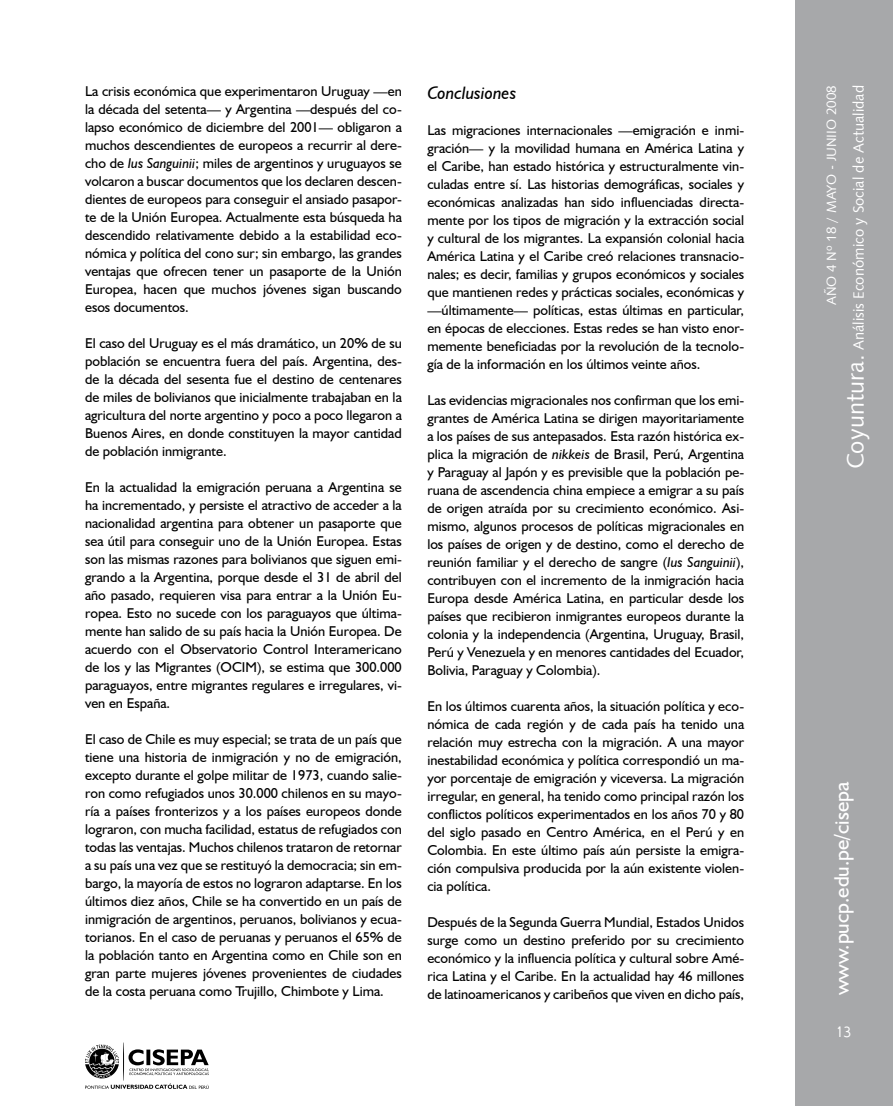
<style>
.page{position:relative;width:893px;height:1106px;background:#fff}
.page>*{position:absolute;margin:0;border:0;box-sizing:border-box;transform-origin:0 0}
.t1{font:22.5px "Vrinda";color:#fff}
.t2{font:21px "Humanist 521 BT";color:#fff}
.t3{font:italic 18px "Humanist 521 BT";color:#000}
.t4{font:15px "Humanist 531 BT Roman A";color:#fff}
.t5{font:14.25px/18px "Humanist 521 BT";color:#000;text-align:justify}
.t6{font:13.5px "Humanist 531 BT Roman A";color:#fff}
.s1{font-style:italic}
.s2{font-size:24px}
</style>
<div class="page">
<div style="left:795px;top:0;width:98px;height:1106px;background:#a7a8aa"></div>
<svg style="left:85px;top:1042px;width:124px;height:46px"></svg>
<p class="t5" style="left:85px;top:82px;width:318px">La crisis económica que experimentaron Uruguay —en la década del setenta— y Argentina —después del co&shy;lapso económico de diciembre del 2001— obligaron a muchos descendientes de europeos a recurrir al dere&shy;cho de <span class="s1">Ius Sanguinii</span>; miles de argentinos y uruguayos se volcaron a buscar documentos que los declaren descen&shy;dientes de europeos para conseguir el ansiado pasapor&shy;te de la Unión Europea. Actualmente esta búsqueda ha descendido relativamente debido a la estabilidad eco&shy;nómica y política del cono sur; sin embargo, las grandes ventajas que ofrecen tener un pasaporte de la Unión Europea, hacen que muchos jóvenes sigan buscando esos documentos.</p>
<p class="t5" style="left:85px;top:334px;width:318px">El caso del Uruguay es el más dramático, un 20% de su población se encuentra fuera del país. Argentina, des&shy;de la década del sesenta fue el destino de centenares de miles de bolivianos que inicialmente trabajaban en la agricultura del norte argentino y poco a poco llegaron a Buenos Aires, en donde constituyen la mayor cantidad de población inmigrante.</p>
<p class="t5" style="left:85px;top:478px;width:318px">En la actualidad la emigración peruana a Argentina se ha incrementado, y persiste el atractivo de acceder a la nacionalidad argentina para obtener un pasaporte que sea útil para conseguir uno de la Unión Europea. Estas son las mismas razones para bolivianos que siguen emi&shy;grando a la Argentina, porque desde el 31 de abril del año pasado, requieren visa para entrar a la Unión Eu&shy;ropea. Esto no sucede con los paraguayos que última&shy;mente han salido de su país hacia la Unión Europea. De acuerdo con el Observatorio Control Interamericano de los y las Migrantes (OCIM), se estima que 300.000 paraguayos, entre migrantes regulares e irregulares, vi&shy;ven en España.</p>
<p class="t5" style="left:85px;top:730px;width:318px">El caso de Chile es muy especial; se trata de un país que tiene una historia de inmigración y no de emigración, excepto durante el golpe militar de 1973, cuando salie&shy;ron como refugiados unos 30.000 chilenos en su mayo&shy;ría a países fronterizos y a los países europeos donde lograron, con mucha facilidad, estatus de refugiados con todas las ventajas. Muchos chilenos trataron de retornar a su país una vez que se restituyó la democracia; sin em&shy;bargo, la mayoría de estos no lograron adaptarse. En los últimos diez años, Chile se ha convertido en un país de inmigración de argentinos, peruanos, bolivianos y ecua&shy;torianos. En el caso de peruanas y peruanos el 65% de la población tanto en Argentina como en Chile son en gran parte mujeres jóvenes provenientes de ciudades de la costa peruana como Trujillo, Chimbote y Lima.</p>
<p class="t3" style="left:427px;top:82px;width:90px">Conclusiones</p>
<p class="t5" style="left:427px;top:121px;width:319px">Las migraciones internacionales —emigración e inmi&shy;gración— y la movilidad humana en América Latina y el Caribe, han estado histórica y estructuralmente vin&shy;culadas entre sí. Las historias demográficas, sociales y económicas analizadas han sido influenciadas directa&shy;mente por los tipos de migración y la extracción social y cultural de los migrantes. La expansión colonial hacia América Latina y el Caribe creó relaciones transnacio&shy;nales; es decir, familias y grupos económicos y sociales que mantienen redes y prácticas sociales, económicas y —últimamente— políticas, estas últimas en particular, en épocas de elecciones. Estas redes se han visto enor&shy;memente beneficiadas por la revolución de la tecnolo&shy;gía de la información en los últimos veinte años.</p>
<p class="t5" style="left:427px;top:391px;width:318px">Las evidencias migracionales nos confirman que los emi&shy;grantes de América Latina se dirigen mayoritariamente a los países de sus antepasados. Esta razón histórica ex&shy;plica la migración de <span class="s1">nikkeis</span> de Brasil, Perú, Argentina y Paraguay al Japón y es previsible que la población pe&shy;ruana de ascendencia china empiece a emigrar a su país de origen atraída por su crecimiento económico. Asi&shy;mismo, algunos procesos de políticas migracionales en los países de origen y de destino, como el derecho de reunión familiar y el derecho de sangre (<span class="s1">Ius Sanguinii</span>), contribuyen con el incremento de la inmigración hacia Europa desde América Latina, en particular desde los países que recibieron inmigrantes europeos durante la colonia y la independencia (Argentina, Uruguay, Brasil, Perú y Venezuela y en menores cantidades del Ecuador, Bolivia, Paraguay y Colombia).</p>
<p class="t5" style="left:427px;top:697px;width:318px">En los últimos cuarenta años, la situación política y eco&shy;nómica de cada región y de cada país ha tenido una relación muy estrecha con la migración. A una mayor inestabilidad económica y política correspondió un ma&shy;yor porcentaje de emigración y viceversa. La migración irregular, en general, ha tenido como principal razón los conflictos políticos experimentados en los años 70 y 80 del siglo pasado en Centro América, en el Perú y en Colombia. En este último país aún persiste la emigra&shy;ción compulsiva producida por la aún existente violen&shy;cia política.</p>
<p class="t5" style="left:427px;top:913px;width:318px">Después de la Segunda Guerra Mundial, Estados Unidos surge como un destino preferido por su crecimiento económico y la influencia política y cultural sobre Amé&shy;rica Latina y el Caribe. En la actualidad hay 46 millones de latinoamericanos y caribeños que viven en dicho país,</p>
<p class="t6" style="left:823px;top:305px;width:222px;rotate:-90deg">AÑO 4 Nº 18 / MAYO - JUNIIO 2008</p>
<p class="t4" style="left:849px;top:469px;width:386px;rotate:-90deg"><span class="s2">Coyuntura.</span> Análisis Económico y Social de Actualidad</p>
<h2 class="t2" style="left:828px;top:995px;width:215px;rotate:-90deg">www.pucp.edu.pe/cisepa</h2>
<h1 class="t1" style="left:836px;top:1020px;width:8px">13</h1>
</div>
